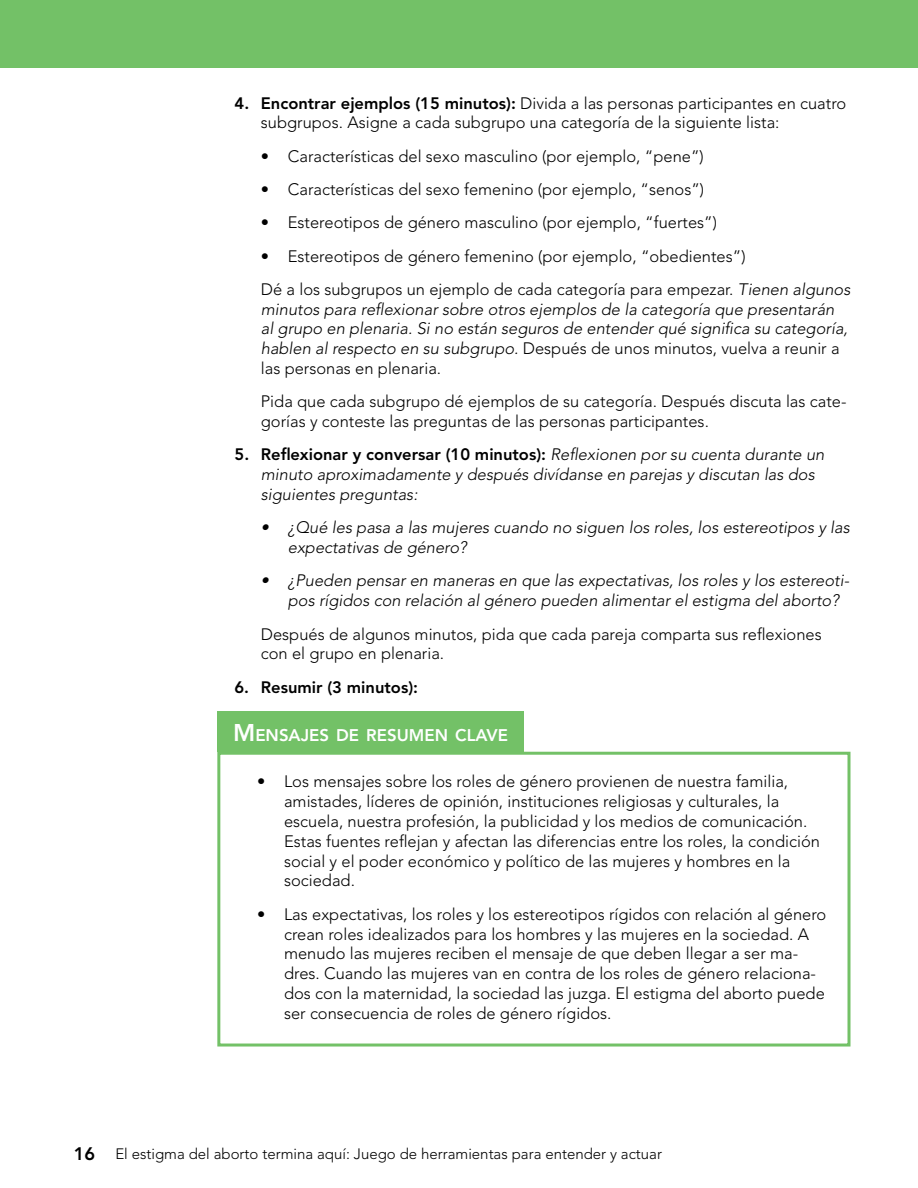
<style>
.page{position:relative;width:918px;height:1188px;background:#fff}
.page>*{position:absolute;margin:0;border:0;box-sizing:border-box;transform-origin:0 0}
.t1{font:800 16.8px "Avenir LT Std";color:#fff}
.t2{font:300 16.5px/19.8px "Avenir LT Std";color:#000}
.t3{font:italic 300 16.5px/19.8px "Avenir LT Std";color:#000}
.t4{font:800 16.5px "Avenir LT Std";color:#000}
.t5{font:300 15px "Avenir LT Std";color:#000}
.s1{font-weight:800}
.s2{font-style:italic}
.s3{font-style:normal}
.s4{font-weight:800;font-style:normal}
.s5{font-size:24px}
.s6{font-weight:800;font-size:18px}
</style>
<div class="page">
<div style="left:0;top:0;width:918px;height:68px;background:#73c167"></div>
<div style="left:217px;top:752px;width:633px;height:295px;border:3px solid #73c167"></div>
<div style="left:217px;top:712px;width:307px;height:40px;background:#73c167"></div>
<p class="t2" style="left:261px;top:93px;width:587px;text-indent:-26px"><span class="s1">4. Encontrar ejemplos (15 minutos):</span> Divida a las personas participantes en cuatro subgrupos. Asigne a cada subgrupo una categoría de la siguiente lista:</p>
<p class="t2" style="left:261px;top:146px;width:445px">• Características del sexo masculino (por ejemplo, “pene”)</p>
<p class="t2" style="left:261px;top:179px;width:445px">• Características del sexo femenino (por ejemplo, “senos”)</p>
<p class="t2" style="left:261px;top:213px;width:458px">• Estereotipos de género masculino (por ejemplo, “fuertes”)</p>
<p class="t2" style="left:261px;top:239px;width:591px;line-height:33.3px">• Estereotipos de género femenino (por ejemplo, “obedientes”)<br>Dé a los subgrupos un ejemplo de cada categoría para empezar. <span class="s2">Tienen algunos</span></p>
<p class="t3" style="left:261px;top:299px;width:589px">minutos para reflexionar sobre otros ejemplos de la categoría que presentarán al grupo en plenaria. Si no están seguros de entender qué significa su categoría, hablen al respecto en su subgrupo. <span class="s3">Después de unos minutos, vuelva a reunir a las personas en plenaria.</span></p>
<p class="t2" style="left:261px;top:392px;width:587px">Pida que cada subgrupo dé ejemplos de su categoría. Después discuta las cate&shy;gorías y conteste las preguntas de las personas participantes.</p>
<p class="t3" style="left:261px;top:445px;width:565px;text-indent:-26px"><span class="s4">5. Reflexionar y conversar (10 minutos):</span> Reflexionen por su cuenta durante un minuto aproximadamente y después divídanse en parejas y discutan las dos siguientes preguntas:</p>
<p class="t3" style="left:288px;top:518px;width:564px;text-indent:-27px">• ¿Qué les pasa a las mujeres cuando no siguen los roles, los estereotipos y las expectativas de género?</p>
<p class="t3" style="left:288px;top:571px;width:563px;text-indent:-27px">• ¿Pueden pensar en maneras en que las expectativas, los roles y los estereoti&shy;pos rígidos con relación al género pueden alimentar el estigma del aborto?</p>
<p class="t2" style="left:261px;top:624px;width:563px">Después de algunos minutos, pida que cada pareja comparta sus reflexiones con el grupo en plenaria.</p>
<p class="t4" style="left:235px;top:677px;width:185px">6. Resumir (3 minutos):</p>
<p class="t1" style="left:233px;top:725px;width:276px"><span class="s5">M</span> ENSAJES DE RESUMEN CLAVE</p>
<p class="t2" style="left:284px;top:772px;width:537px;text-indent:-27px">• Los mensajes sobre los roles de género provienen de nuestra familia, amistades, líderes de opinión, instituciones religiosas y culturales, la escuela, nuestra profesión, la publicidad y los medios de comunicación.<br>Estas fuentes reflejan y afectan las diferencias entre los roles, la condición social y el poder económico y político de las mujeres y hombres en la sociedad.</p>
<p class="t2" style="left:284px;top:904px;width:544px;text-indent:-27px">• Las expectativas, los roles y los estereotipos rígidos con relación al género crean roles idealizados para los hombres y las mujeres en la sociedad. A menudo las mujeres reciben el mensaje de que deben llegar a ser ma&shy;dres. Cuando las mujeres van en contra de los roles de género relaciona&shy;dos con la maternidad, la sociedad las juzga. El estigma del aborto puede ser consecuencia de roles de género rígidos.</p>
<p class="t5" style="left:74px;top:1145px;width:590px"><span class="s6">16</span> El estigma del aborto termina aquí: Juego de herramientas para entender y actuar</p>
</div>
